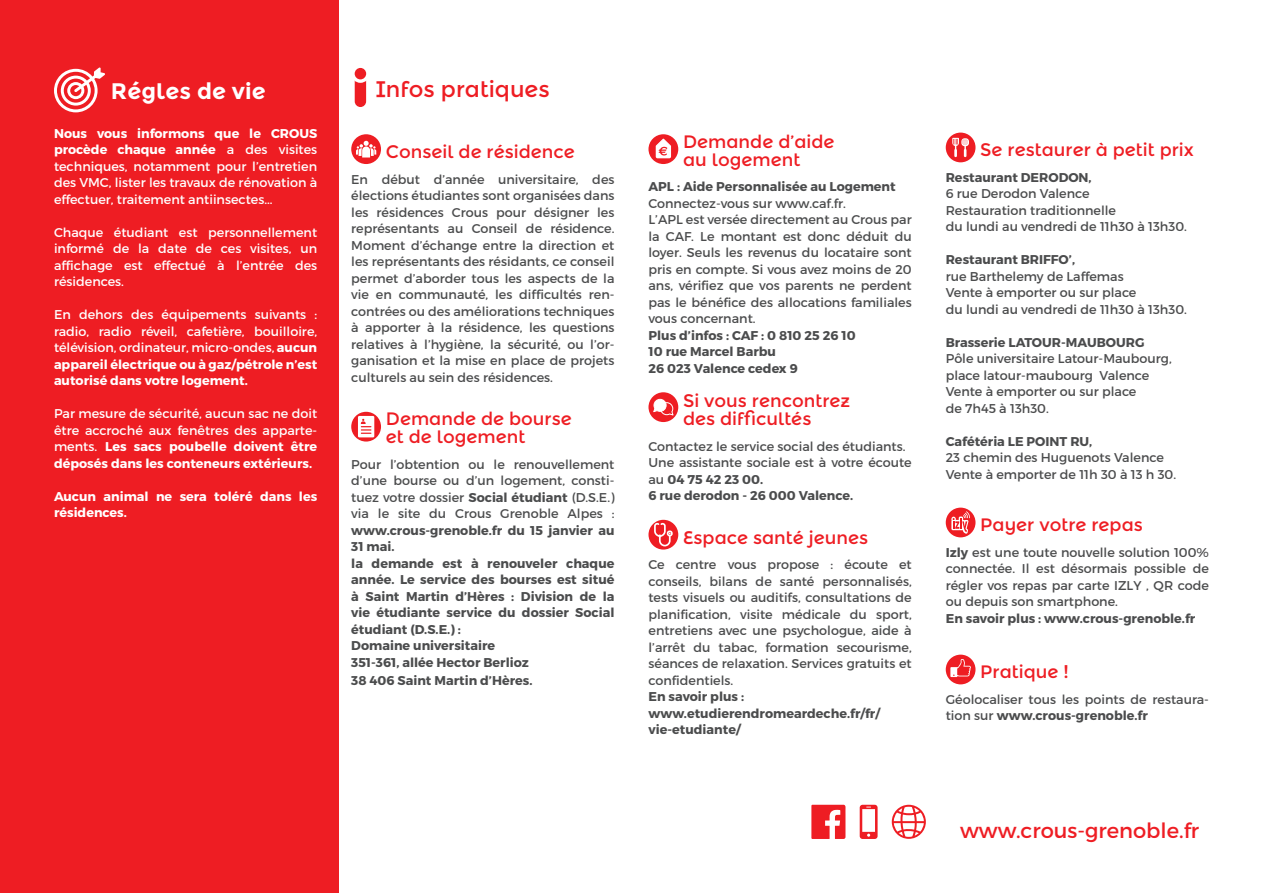
<style>
.page{position:relative;width:1263px;height:893px;background:#fff}
.page>*{position:absolute;margin:0;border:0;box-sizing:border-box;transform-origin:0 0}
.t1{font:22.5px "Montserrat Alternates";color:#ee1d23}
.t2{font:700 22.5px "Montserrat Alternates";color:#fff}
.t3{font:21px "Montserrat";color:#ee1d23}
.t4{font:18px/18px "Montserrat Alternates";color:#ee1d23}
.t5{font:12.75px/16.5px "Montserrat";color:#4b4c4d}
.t6{font:12.75px/16.5px "Montserrat";color:#fff;text-align:justify}
.t7{font:700 12.75px/16.5px "Montserrat";color:#4b4c4d}
.t8{font:700 12.75px/16.5px "Montserrat";color:#fff}
.s1{font-weight:700}
</style>
<div class="page">
<svg style="left:811px;top:805px;width:34px;height:34px"></svg>
<svg style="left:892px;top:805px;width:34px;height:34px"></svg>
<svg style="left:860px;top:805px;width:17px;height:34px"></svg>
<div style="left:0;top:0;width:338px;height:893px;background:#ee1d23"></div>
<svg style="left:54px;top:67px;width:51px;height:45px"></svg>
<div style="left:355px;top:76px;width:11px;height:31px;background:#ee1d23;border-radius:6px"></div>
<svg style="left:354px;top:67px;width:13px;height:16px"></svg>
<div style="left:351px;top:134px;width:30px;height:30px;background:#ee1d23;border-radius:50%"></div>
<svg style="left:356px;top:141px;width:20px;height:17px"></svg>
<svg style="left:351px;top:412px;width:30px;height:30px"></svg>
<svg style="left:358px;top:416px;width:16px;height:21px"></svg>
<div style="left:648px;top:134px;width:30px;height:30px;background:#ee1d23;border-radius:50%"></div>
<svg style="left:655px;top:138px;width:16px;height:21px"></svg>
<div style="left:648px;top:392px;width:30px;height:30px;background:#ee1d23;border-radius:50%"></div>
<svg style="left:653px;top:398px;width:21px;height:18px"></svg>
<svg style="left:648px;top:520px;width:30px;height:30px"></svg>
<svg style="left:654px;top:523px;width:19px;height:23px"></svg>
<div style="left:946px;top:133px;width:29px;height:29px;background:#ee1d23;border-radius:50%"></div>
<svg style="left:952px;top:138px;width:17px;height:19px"></svg>
<div style="left:946px;top:508px;width:29px;height:29px;background:#ee1d23;border-radius:50%"></div>
<svg style="left:951px;top:511px;width:19px;height:23px"></svg>
<div style="left:946px;top:655px;width:29px;height:29px;background:#ee1d23;border-radius:50%"></div>
<svg style="left:950px;top:659px;width:21px;height:18px"></svg>
<h1 class="t2" style="left:111px;top:78px;width:156px">Régles de vie</h1>
<p class="t6" style="left:54px;top:125px;width:265px"><span class="s1">Nous vous informons que le CROUS procède chaque année</span> a des visites techniques, notamment pour l’entretien des VMC, lister les travaux de rénovation à effectuer, traitement antiinsectes...</p>
<p class="t6" style="left:54px;top:224px;width:265px">Chaque étudiant est personnellement informé de la date de ces visites, un affichage est effectué à l’entrée des résidences.</p>
<p class="t6" style="left:54px;top:307px;width:265px">En dehors des équipements suivants : radio, radio réveil, cafetière, bouilloire, télévision, ordinateur, micro-ondes, <span class="s1">aucun appareil électrique ou à gaz/pétrole n’est autorisé dans votre logement.</span></p>
<p class="t6" style="left:54px;top:406px;width:265px">Par mesure de sécurité, aucun sac ne doit être accroché aux fenêtres des apparte&shy;ments. <span class="s1">Les sacs poubelle doivent être déposés dans les conteneurs extérieurs.</span></p>
<p class="t8" style="left:54px;top:488px;width:265px">Aucun animal ne sera toléré dans les résidences.</p>
<h1 class="t1" style="left:375px;top:76px;width:176px">Infos pratiques</h1>
<h3 class="t4" style="left:386px;top:143px;width:191px">Conseil de résidence</h3>
<p class="t5" style="left:351px;top:171px;width:265px;text-align:justify">En début d’année universitaire, des élections étudiantes sont organisées dans les résidences Crous pour désigner les représentants au Conseil de résidence.<br>Moment d’échange entre la direction et les représentants des résidants, ce conseil permet d’aborder tous les aspects de la vie en communauté, les difficultés ren&shy;contrées ou des améliorations techniques à apporter à la résidence, les questions relatives à l’hygiène, la sécurité, ou l’or&shy;ganisation et la mise en place de projets culturels au sein des résidences.</p>
<h3 class="t4" style="left:386px;top:410px;width:187px">Demande de bourse et de logement</h3>
<p class="t5" style="left:351px;top:456px;width:265px;text-align:justify">Pour l’obtention ou le renouvellement d’une bourse ou d’un logement, consti&shy;tuez votre dossier <span class="s1">Social étudiant</span> (D.S.E.) via le site du Crous Grenoble Alpes :</p>
<p class="t7" style="left:351px;top:522px;width:265px">www.crous-grenoble.fr du 15 janvier au<br>31 mai.<br>la demande est à renouveler chaque année. Le service des bourses est situé à Saint Martin d’Hères : Division de la vie étudiante service du dossier Social étudiant (D.S.E.) :<br>Domaine universitaire<br>351-361, allée Hector Berlioz</p>
<p class="t7" style="left:351px;top:672px;width:183px">38 406 Saint Martin d’Hères.</p>
<h3 class="t4" style="left:683px;top:132px;width:153px">Demande d’aide au logement</h3>
<p class="t7" style="left:648px;top:178px;width:249px">APL : Aide Personnalisée au Logement</p>
<p class="t5" style="left:648px;top:195px;width:265px">Connectez-vous sur www.caf.fr.<br>L’APL est versée directement au Crous par la CAF. Le montant est donc déduit du loyer. Seuls les revenus du locataire sont pris en compte. Si vous avez moins de 20 ans, vérifiez que vos parents ne perdent pas le bénéfice des allocations familiales vous concernant.</p>
<p class="t7" style="left:648px;top:327px;width:209px">Plus d’infos : CAF : 0 810 25 26 10<br>10 rue Marcel Barbu<br>26 023 Valence cedex 9</p>
<h3 class="t4" style="left:683px;top:392px;width:169px">Si vous rencontrez des difficultés</h3>
<p class="t5" style="left:648px;top:438px;width:265px">Contactez le service social des étudiants.<br>Une assistante sociale est à votre écoute au <span class="s1">04 75 42 23 00.<br>6 rue derodon - 26 000 Valence.</span></p>
<h3 class="t4" style="left:683px;top:528px;width:187px">Espace santé jeunes</h3>
<p class="t5" style="left:648px;top:556px;width:265px;text-align:justify">Ce centre vous propose : écoute et conseils, bilans de santé personnalisés, tests visuels ou auditifs, consultations de planification, visite médicale du sport, entretiens avec une psychologue, aide à l’arrêt du tabac, formation secourisme, séances de relaxation. Services gratuits et confidentiels.</p>
<p class="t7" style="left:648px;top:688px;width:233px">En savoir plus : www.etudierendromeardeche.fr/fr/ vie-etudiante/</p>
<h3 class="t4" style="left:980px;top:141px;width:215px">Se restaurer à petit prix</h3>
<p class="t7" style="left:946px;top:169px;width:147px">Restaurant DERODON,</p>
<p class="t5" style="left:946px;top:186px;width:243px">6 rue Derodon Valence<br>Restauration traditionnelle<br>du lundi au vendredi de 11h30 à 13h30.</p>
<p class="t7" style="left:946px;top:252px;width:131px">Restaurant BRIFFO’,</p>
<p class="t5" style="left:946px;top:268px;width:243px">rue Barthelemy de Laffemas<br>Vente à emporter ou sur place<br>du lundi au vendredi de 11h30 à 13h30.</p>
<p class="t7" style="left:946px;top:334px;width:200px">Brasserie LATOUR-MAUBOURG</p>
<p class="t5" style="left:946px;top:350px;width:228px">Pôle universitaire Latour-Maubourg, place latour-maubourg Valence<br>Vente à emporter ou sur place<br>de 7h45 à 13h30.</p>
<p class="t7" style="left:946px;top:433px;width:148px">Cafétéria LE POINT RU,</p>
<p class="t5" style="left:946px;top:449px;width:232px">23 chemin des Huguenots Valence<br>Vente à emporter de 11h 30 à 13 h 30.</p>
<h3 class="t4" style="left:980px;top:516px;width:164px">Payer votre repas</h3>
<p class="t5" style="left:946px;top:544px;width:265px;text-align:justify"><span class="s1">Izly</span> est une toute nouvelle solution 100% connectée. Il est désormais possible de régler vos repas par carte IZLY , QR code ou depuis son smartphone.</p>
<p class="t7" style="left:946px;top:610px;width:251px">En savoir plus : www.crous-grenoble.fr</p>
<h3 class="t4" style="left:980px;top:663px;width:90px">Pratique !</h3>
<p class="t5" style="left:946px;top:691px;width:265px">Géolocaliser tous les points de restaura&shy;tion sur <span class="s1">www.crous-grenoble.fr</span></p>
<h2 class="t3" style="left:960px;top:817px;width:240px">www.crous-grenoble.fr</h2>
</div>
